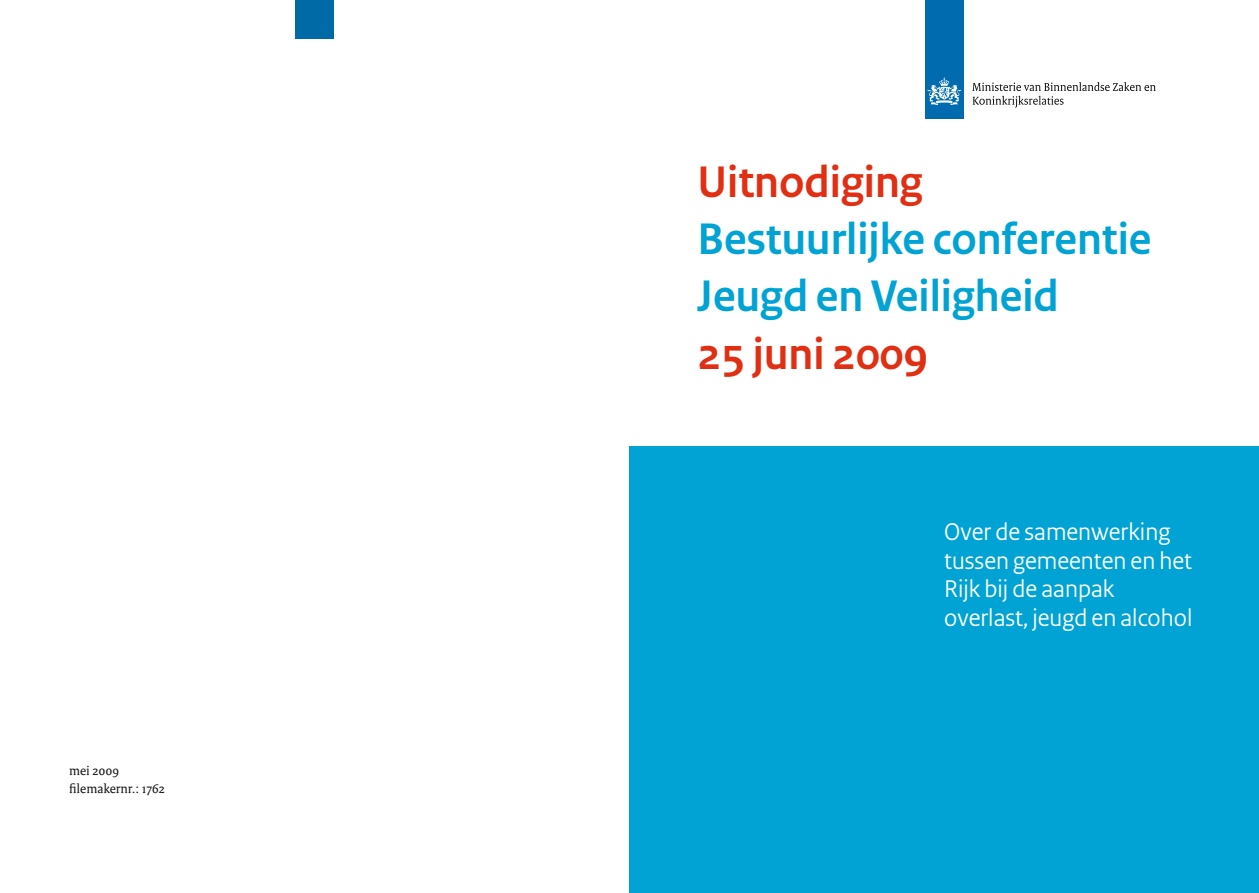
<style>
.page{position:relative;width:1259px;height:893px;background:#fff}
.page>*{position:absolute;margin:0;border:0;box-sizing:border-box;transform-origin:0 0}
.t1{font:700 46.5px/57px "Rijksoverheid Sans";color:#00a3d4}
.t2{font:700 46.5px "Rijksoverheid Sans";color:#e12f13}
.t3{font:25.5px/28.5px "Rijksoverheid Sans";color:#fff}
.t4{font:13.5px/18px "Rijksoverheid Serif";color:#151616}
</style>
<div class="page">
<div style="left:629px;top:446px;width:630px;height:447px;background:#00a3d4"></div>
<div style="left:295px;top:0;width:39px;height:39px;background:#006aa7"></div>
<svg style="left:972px;top:82px;width:183px;height:25px"></svg>
<div style="left:925px;top:0;width:38px;height:116px;background:#006caf"></div>
<svg style="left:927px;top:77px;width:34px;height:28px"></svg>
<p class="t4" style="left:69px;top:761px;width:97px">mei 2009 filemakernr.: 1762</p>
<h1 class="t2" style="left:697px;top:156px;width:227px">Uitnodiging</h1>
<h1 class="t1" style="left:697px;top:212px;width:455px">Bestuurlijke conferentie<br>Jeugd en Veiligheid</h1>
<h1 class="t2" style="left:697px;top:327px;width:232px">25 juni 2009</h1>
<p class="t3" style="left:944px;top:518px;width:250px">Over de samenwerking tussen gemeenten en het<br>Rijk bij de aanpak overlast, jeugd en alcohol</p>
</div>
